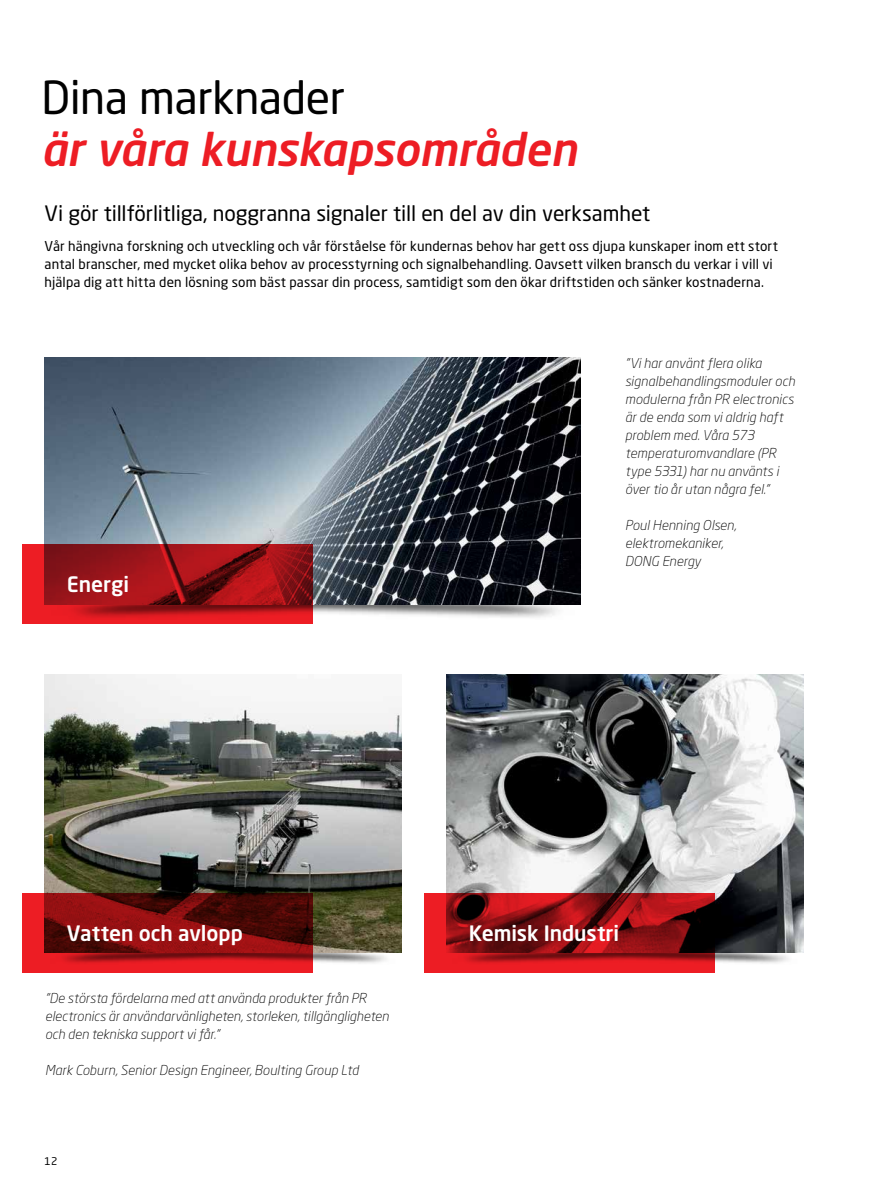
<style>
.page{position:relative;width:893px;height:1191px;background:#fff}
.page>*{position:absolute;margin:0;border:0;box-sizing:border-box;transform-origin:0 0}
.t1{font:italic 500 45px "Neo Sans Pro";letter-spacing:-.005em;color:#ed1d24}
.t2{font:45px "Neo Sans Pro";letter-spacing:-.01em;color:#000}
.t3{font:21px "Neo Sans Pro";letter-spacing:-.005em;color:#000}
.t4{font:500 21px "Neo Sans Pro";letter-spacing:-.005em;color:#fff}
.t5{font:italic 300 13.5px/18px "Neo Sans Pro";letter-spacing:.01em;color:#000}
.t6{font:13.5px/18px "Neo Sans Pro";letter-spacing:.01em;color:#000}
.t7{font:10.5px "Neo Sans Pro";color:#000}
</style>
<div class="page">
<img style="left:313px;top:952px;width:89px;height:12px">
<img style="left:714px;top:952px;width:90px;height:12px">
<img style="left:313px;top:604px;width:267px;height:14px">
<img style="left:446px;top:675px;width:358px;height:277px">
<img style="left:45px;top:675px;width:357px;height:277px">
<img style="left:45px;top:357px;width:535px;height:247px">
<svg style="left:22px;top:544px;width:291px;height:80px;background:#a7141a"></svg>
<svg style="left:22px;top:893px;width:291px;height:79px;background:#8c1011"></svg>
<svg style="left:424px;top:893px;width:290px;height:79px;background:#9c1217"></svg>
<h1 class="t2" style="left:41px;top:70px;width:305px">Dina marknader</h1>
<h1 class="t1" style="left:41px;top:121px;width:537px">är våra kunskapsområden</h1>
<h2 class="t3" style="left:45px;top:200px;width:607px">Vi gör tillförlitliga, noggranna signaler till en del av din verksamhet</h2>
<p class="t6" style="left:45px;top:237px;width:735px">Vår hängivna forskning och utveckling och vår förståelse för kundernas behov har gett oss djupa kunskaper inom ett stort antal branscher, med mycket olika behov av processtyrning och signalbehandling. Oavsett vilken bransch du verkar i vill vi hjälpa dig att hitta den lösning som bäst passar din process, samtidigt som den ökar driftstiden och sänker kostnaderna.</p>
<h2 class="t4" style="left:67px;top:571px;width:63px">Energi</h2>
<p class="t5" style="left:625px;top:353px;width:171px">”Vi har använt flera olika signalbehandlingsmoduler och modulerna från PR electronics är de enda som vi aldrig haft problem med. Våra 573 temperaturomvandlare (PR type 5331) har nu använts i över tio år utan några fel.”</p>
<p class="t5" style="left:625px;top:515px;width:113px">Poul Henning Olsen, elektromekaniker,<br>DONG Energy</p>
<h2 class="t4" style="left:67px;top:920px;width:177px">Vatten och avlopp</h2>
<h2 class="t4" style="left:469px;top:920px;width:152px">Kemisk Industri</h2>
<p class="t5" style="left:45px;top:988px;width:345px">”De största fördelarna med att använda produkter från PR electronics är användarvänligheten, storleken, tillgängligheten och den tekniska support vi får.”</p>
<p class="t5" style="left:45px;top:1060px;width:315px">Mark Coburn, Senior Design Engineer, Boulting Group Ltd</p>
<p class="t7" style="left:45px;top:1154px;width:14px">12</p>
</div>
